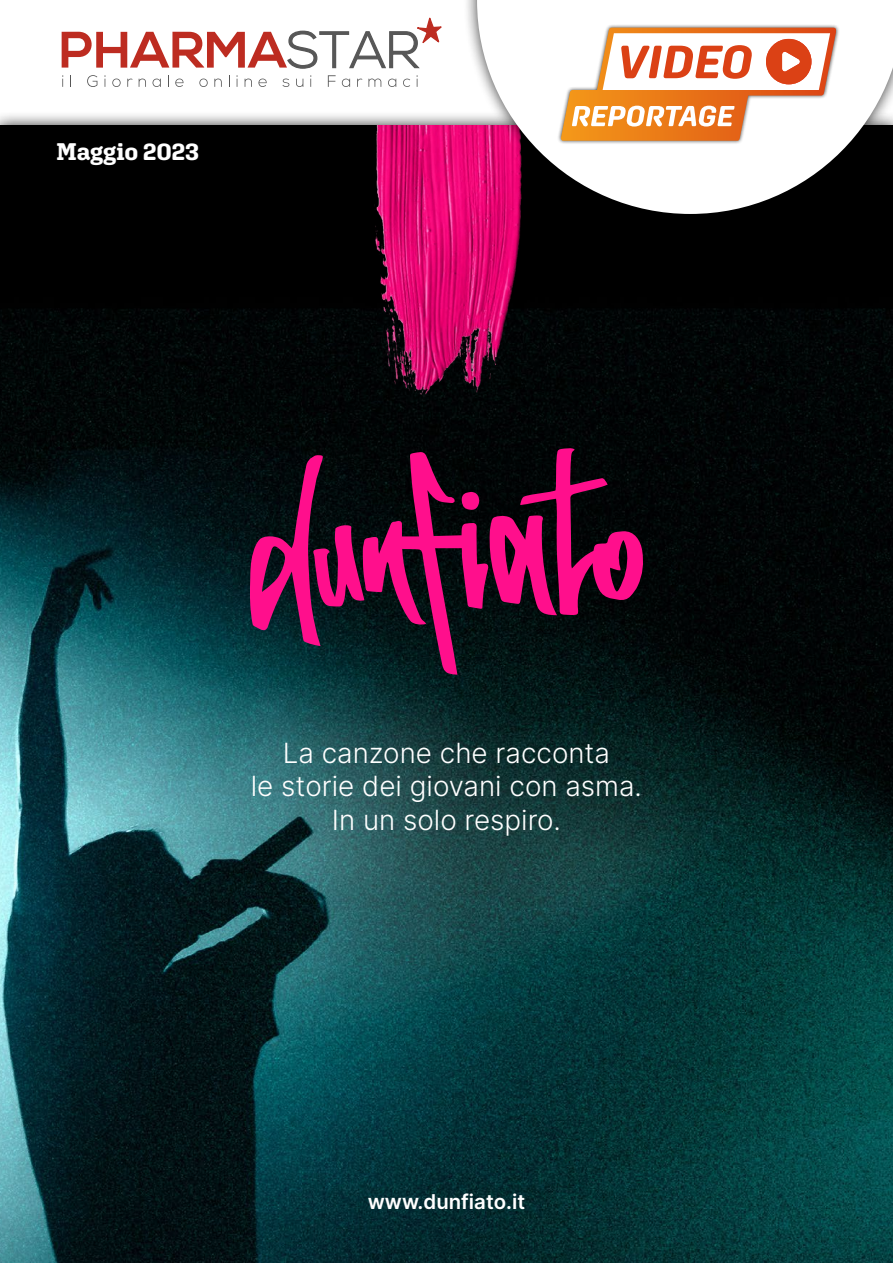
<style>
.page{position:relative;width:893px;height:1263px;background:#fff}
.page>*{position:absolute;margin:0;border:0;box-sizing:border-box;transform-origin:0 0}
.t1{font:300 27.9px/33.5px "Inter";color:#fff;text-align:center}
.t2{font:700 24px "Aglet Slab";color:#fff}
.t3{font:600 20.4px "Inter";color:#fff}
</style>
<div class="page">
<img style="left:0;top:125px;width:893px;height:1138px">
<svg style="left:250px;top:447px;width:394px;height:228px;background:#4b0f34"></svg>
<img style="left:318px;top:125px;width:257px;height:336px">
<svg style="left:70px;top:75px;width:1px;height:12px"></svg>
<svg style="left:87px;top:75px;width:10px;height:12px"></svg>
<svg style="left:104px;top:75px;width:2px;height:12px"></svg>
<svg style="left:112px;top:79px;width:9px;height:8px"></svg>
<svg style="left:127px;top:79px;width:6px;height:8px"></svg>
<svg style="left:139px;top:79px;width:7px;height:8px"></svg>
<svg style="left:153px;top:79px;width:8px;height:8px"></svg>
<svg style="left:168px;top:75px;width:1px;height:12px"></svg>
<svg style="left:175px;top:79px;width:9px;height:8px"></svg>
<svg style="left:199px;top:79px;width:9px;height:8px"></svg>
<svg style="left:214px;top:79px;width:8px;height:8px"></svg>
<svg style="left:229px;top:75px;width:1px;height:12px"></svg>
<svg style="left:236px;top:75px;width:2px;height:12px"></svg>
<svg style="left:245px;top:79px;width:7px;height:8px"></svg>
<svg style="left:258px;top:79px;width:9px;height:8px"></svg>
<svg style="left:282px;top:79px;width:7px;height:8px"></svg>
<svg style="left:296px;top:79px;width:7px;height:8px"></svg>
<svg style="left:328px;top:75px;width:8px;height:12px"></svg>
<svg style="left:342px;top:79px;width:8px;height:8px"></svg>
<svg style="left:357px;top:79px;width:5px;height:8px"></svg>
<svg style="left:368px;top:79px;width:13px;height:8px"></svg>
<svg style="left:388px;top:79px;width:9px;height:8px"></svg>
<svg style="left:403px;top:79px;width:7px;height:8px"></svg>
<svg style="left:416px;top:75px;width:2px;height:12px"></svg>
<svg style="left:62px;top:17px;width:380px;height:52px"></svg>
<div style="left:463px;top:0;width:430px;height:228px;background:#000;opacity:.75"></div>
<svg style="left:477px;top:0;width:416px;height:214px"></svg>
<div style="left:557px;top:24px;width:283px;height:121px;background:#000;opacity:.75"></div>
<svg style="left:561px;top:28px;width:275px;height:113px"></svg>
<p class="t2" style="left:57px;top:137px;width:144px">Maggio 2023</p>
<p class="t1" style="left:251px;top:735px;width:393px">La canzone che racconta<br>le storie dei giovani con asma.<br>In un solo respiro.</p>
<p class="t3" style="left:368px;top:1187px;width:159px">www.dunfiato.it</p>
</div>
